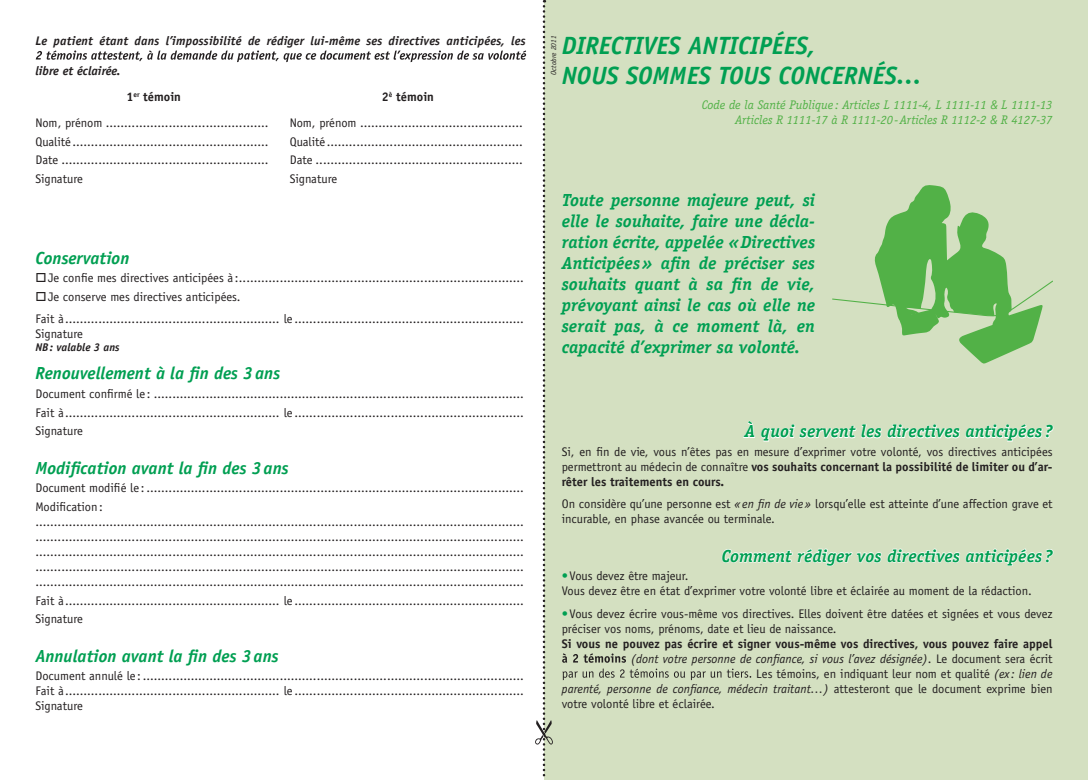
<style>
.page{position:relative;width:1088px;height:780px;background:#fff}
.page>*{position:absolute;margin:0;border:0;box-sizing:border-box;transform-origin:0 0}
.t1{font:italic 700 25px/30px "Officina Sans Std";color:#009f52}
.t2{font:italic 700 17.5px/21px "Officina Serif Std";color:#009f52;text-align:justify}
.t3{font:italic 700 17.5px "Officina Sans Std";color:#009f52}
.t4{font:12.5px/15px "Officina Sans Std";color:#231f20;text-align:justify}
.t5{font:italic 12.5px "Officina Sans Std";color:#231f20}
.t6{font:italic 12.5px/15px "Officina Serif Std";color:#52b147;text-align:right}
.t7{font:italic 700 12.5px "Officina Sans Std";letter-spacing:.015em;color:#231f20}
.t8{font:700 12.5px "Officina Sans Std";color:#231f20}
.t9{font:italic 700 11.25px "Officina Sans Std";color:#231f20}
.t10{font:italic 7.5px "Officina Sans Std";color:#231f20}
.s1{font-weight:700}
.s2{font-style:italic}
.s3{color:#009f52}
.s4{font-style:normal}
</style>
<div class="page">
<div style="left:544px;top:0;width:544px;height:780px;background:#d4e0c1"></div>
<svg style="left:833px;top:185px;width:219px;height:179px"></svg>
<svg style="left:743px;top:421px;width:311px;height:21px"></svg>
<svg style="left:721px;top:548px;width:333px;height:19px"></svg>
<svg style="left:562px;top:653px;width:64px;height:9px"></svg>
<svg style="left:562px;top:668px;width:189px;height:12px"></svg>
<svg style="left:36px;top:50px;width:490px;height:12px"></svg>
<svg style="left:535px;top:0;width:18px;height:777px"></svg>
<p class="t7" style="left:35px;top:33px;width:492px">Le patient étant dans l’impossibilité de rédiger lui-même ses directives anticipées, les</p>
<p class="t7" style="left:35px;top:63px;width:87px">libre et éclairée.</p>
<p class="t4" style="left:35px;top:84px;width:235px;line-height:25.6px;text-align:center"><span class="s1">1</span><sup>er</sup> <span class="s1">témoin<br></span>Nom, prénom ............................................</p>
<p class="t4" style="left:35px;top:132px;width:235px;line-height:18.5px">Qualité.....................................................<br>Date ........................................................<br>Signature</p>
<p class="t4" style="left:290px;top:84px;width:235px;line-height:25.6px;text-align:center"><span class="s1">2</span><sup>è</sup> <span class="s1">témoin<br></span>Nom, prénom ............................................</p>
<p class="t4" style="left:290px;top:132px;width:235px;line-height:18.5px">Qualité.....................................................<br>Date ........................................................<br>Signature</p>
<h2 class="t3" style="left:35px;top:247px;width:96px">Conservation</h2>
<p class="t4" style="left:35px;top:270px;width:490px">□Je confie mes directives anticipées à :.............................................................................</p>
<p class="t4" style="left:35px;top:285px;width:490px;line-height:22.1px">□Je conserve mes directives anticipées.<br>Fait à.......................................................... le ..............................................................</p>
<p class="t4" style="left:35px;top:326px;width:49px">Signature</p>
<p class="t9" style="left:35px;top:341px;width:86px">NB: valable 3 ans</p>
<h2 class="t3" style="left:35px;top:363px;width:246px">Renouvellement à la fin des 3ans</h2>
<p class="t4" style="left:35px;top:384px;width:490px;line-height:18.5px">Document confirmé le : ....................................................................................................<br>Fait à.......................................................... le ..............................................................<br>Signature</p>
<h2 class="t3" style="left:35px;top:457px;width:255px">Modification avant la fin des 3ans</h2>
<p class="t4" style="left:35px;top:479px;width:490px;line-height:18.5px">Document modifié le : ......................................................................................................<br>Modification:</p>
<p class="t4" style="left:35px;top:514px;width:490px">.................................................................................................................................... .................................................................................................................................... .................................................................................................................................... .................................................................................................................................... ....................................................................................................................................</p>
<p class="t4" style="left:35px;top:591px;width:490px;line-height:18.5px">Fait à.......................................................... le ..............................................................<br>Signature</p>
<h2 class="t3" style="left:35px;top:645px;width:245px">Annulation avant la fin des 3ans</h2>
<p class="t4" style="left:35px;top:668px;width:490px">Document annulé le :.......................................................................................................<br>Fait à.......................................................... le ..............................................................<br>Signature</p>
<p class="t10" style="left:549px;top:75px;width:41px;rotate:-90deg">Octobre 2011</p>
<h1 class="t1" style="left:562px;top:30px;width:362px">DIRECTIVES ANTICIPÉES,<br>NOUS SOMMES TOUS CONCERNÉS…</h1>
<p class="t6" style="left:702px;top:98px;width:352px">Code de la Santé Publique : Articles L 1111-4, L 1111-11 &amp; L 1111-13<br>Articles R 1111-17 à R 1111-20 -Articles R 1112-2 &amp; R 4127-37</p>
<p class="t2" style="left:562px;top:189px;width:255px">Toute personne majeure peut, si elle le souhaite, faire une décla&shy;ration écrite, appelée «Directives Anticipées» afin de préciser ses souhaits quant à sa fin de vie, prévoyant ainsi le cas où elle ne serait pas, à ce moment là, en capacité d’exprimer sa volonté.</p>
<h2 class="t2" style="left:744px;top:421px;width:310px">À quoi servent les directives anticipées ?</h2>
<p class="t4" style="left:562px;top:444px;width:492px">Si, en fin de vie, vous n’êtes pas en mesure d’exprimer votre volonté, vos directives anticipées permettront au médecin de connaître <span class="s1">vos souhaits concernant la possibilité de limiter ou d’ar&shy;rêter les traitements en cours.</span></p>
<p class="t4" style="left:562px;top:496px;width:492px">On considère qu’une personne est <span class="s2">«en fin de vie»</span> lorsqu’elle est atteinte d’une affection grave et incurable, en phase avancée ou terminale.</p>
<h2 class="t2" style="left:721px;top:545px;width:333px">Comment rédiger vos directives anticipées ?</h2>
<p class="t4" style="left:562px;top:568px;width:472px"><span class="s3">•</span> Vous devez être majeur.<br>Vous devez être en état d’exprimer votre volonté libre et éclairée au moment de la rédaction.</p>
<p class="t4" style="left:562px;top:605px;width:492px"><span class="s3">•</span> Vous devez écrire vous-même vos directives. Elles doivent être datées et signées et vous devez préciser vos noms, prénoms, date et lieu de naissance.</p>
<p class="t8" style="left:562px;top:635px;width:492px">Si vous ne pouvez pas écrire et signer vous-même vos directives, vous pouvez faire appel</p>
<p class="t5" style="left:631px;top:651px;width:423px">(dont votre personne de confiance, si vous l’avez désignée)<span class="s4">. Le document sera écrit</span></p>
<p class="t4" style="left:756px;top:665px;width:298px">Les témoins, en indiquant leur nom et qualité <span class="s2">(ex : lien de</span></p>
<p class="t5" style="left:562px;top:681px;width:492px">parenté, personne de confiance, médecin traitant…) <span class="s4">attesteront que le document exprime bien</span></p>
<p class="t4" style="left:562px;top:695px;width:155px">votre volonté libre et éclairée.</p>
</div>
